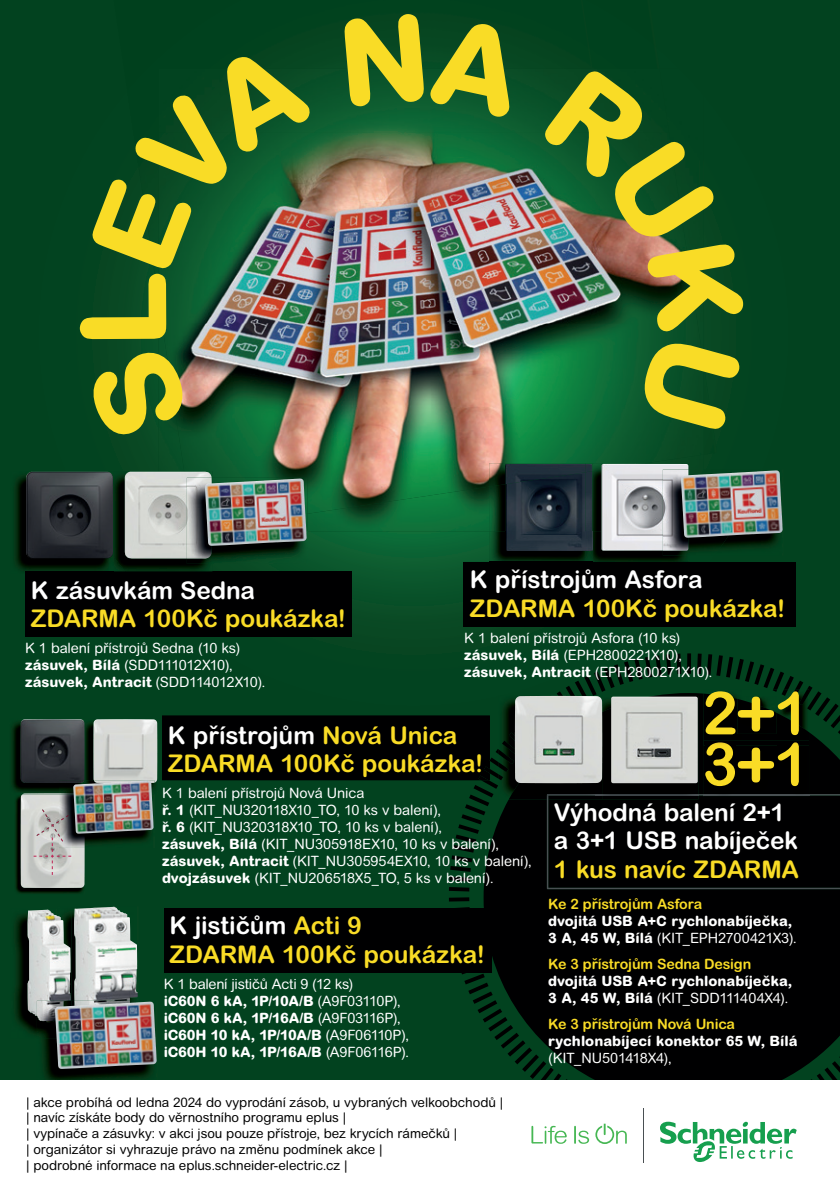
<style>
.page{position:relative;width:840px;height:1191px;background:#fff}
.page>*{position:absolute;margin:0;border:0;box-sizing:border-box;transform-origin:0 0}
.t1{font:800 118.6px "Arial Rounded MT Pro";color:#f9dc26}
.t2{font:700 59.6px "Arial Rounded MT Pro";color:#f9dc26}
.t3{font:700 24.4px/28.4px "Arial Rounded MT Pro";letter-spacing:-.01em;color:#f9dc26}
.t4{font:700 24.4px/28.4px "Arial Rounded MT Pro";letter-spacing:-.01em;color:#fff}
.t5{font:14.2px/17px "Arial Rounded MT Pro";letter-spacing:-.01em;color:#fff}
.t6{font:800 14.2px/17px "Arial Rounded MT Pro";letter-spacing:-.005em;color:#fff}
.t7{font:700 14.2px "Arial Rounded MT Pro";letter-spacing:-.015em;color:#f9dc26}
.t8{font:13.2px/15.8px "Arial Rounded MT Pro";letter-spacing:-.005em;color:#000001}
.s1{font-weight:800}
.s2{color:#fff}
.s3{font-weight:400}
</style>
<div class="page">
<div style="left:0;top:0;width:839px;height:1080px;background:#02421f"></div>
<img style="left:159px;top:323px;width:3px;height:132px">
<img style="left:307px;top:495px;width:182px;height:37px">
<img style="left:135px;top:271px;width:24px;height:30px">
<img style="left:162px;top:323px;width:269px;height:191px">
<img style="left:430px;top:323px;width:259px;height:172px">
<img style="left:159px;top:133px;width:381px;height:190px">
<img style="left:313px;top:69px;width:227px;height:64px">
<svg style="left:448px;top:653px;width:364px;height:255px"></svg>
<svg style="left:483px;top:693px;width:356px;height:387px;background:#000704"></svg>
<div style="left:164px;top:908px;width:327px;height:65px;background:#000001"></div>
<img style="left:71px;top:912px;width:3px;height:88px">
<img style="left:74px;top:906px;width:64px;height:94px">
<img style="left:15px;top:914px;width:22px;height:121px">
<img style="left:27px;top:909px;width:44px;height:107px">
<img style="left:42px;top:1000px;width:115px;height:80px">
<img style="left:74px;top:1000px;width:56px;height:1px">
<img style="left:37px;top:1022px;width:18px;height:16px">
<img style="left:37px;top:1000px;width:30px;height:22px">
<img style="left:55px;top:1001px;width:101px;height:68px">
<div style="left:25px;top:571px;width:327px;height:66px;background:#000001"></div>
<img style="left:114px;top:471px;width:93px;height:100px">
<svg style="left:159px;top:471px;width:25px;height:1px"></svg>
<img style="left:184px;top:471px;width:28px;height:7px">
<img style="left:114px;top:571px;width:98px;height:1px">
<img style="left:125px;top:472px;width:86px;height:86px">
<img style="left:212px;top:528px;width:95px;height:36px">
<img style="left:187px;top:546px;width:25px;height:18px">
<img style="left:187px;top:478px;width:24px;height:80px">
<img style="left:205px;top:478px;width:101px;height:68px">
<div style="left:162px;top:715px;width:327px;height:65px;background:#000001"></div>
<img style="left:15px;top:796px;width:69px;height:98px">
<img style="left:21px;top:794px;width:64px;height:94px">
<svg style="left:531px;top:1123px;width:95px;height:21px"></svg>
<svg style="left:660px;top:1121px;width:136px;height:41px"></svg>
<hr style="left:642px;top:1107px;width:1px;height:55px;background:#494f52">
<div style="left:702px;top:740px;width:106px;height:54px;background:#000"></div>
<img style="left:704px;top:745px;width:30px;height:41px">
<img style="left:777px;top:745px;width:21px;height:41px">
<img style="left:737px;top:747px;width:38px;height:38px">
<svg style="left:737px;top:747px;width:36px;height:35px"></svg>
<img style="left:703px;top:689px;width:69px;height:4px">
<img style="left:772px;top:689px;width:36px;height:4px">
<img style="left:703px;top:693px;width:105px;height:47px">
<img style="left:703px;top:740px;width:105px;height:5px">
<img style="left:704px;top:742px;width:30px;height:3px">
<img style="left:777px;top:742px;width:21px;height:3px">
<img style="left:737px;top:699px;width:38px;height:35px">
<svg style="left:737px;top:696px;width:36px;height:35px"></svg>
<div style="left:463px;top:562px;width:332px;height:64px;background:#000001"></div>
<img style="left:592px;top:463px;width:96px;height:99px">
<img style="left:592px;top:463px;width:54px;height:8px">
<img style="left:601px;top:464px;width:87px;height:87px">
<img style="left:498px;top:695px;width:200px;height:104px">
<img style="left:610px;top:696px;width:87px;height:87px">
<img style="left:489px;top:532px;width:96px;height:30px">
<img style="left:489px;top:486px;width:16px;height:46px">
<img style="left:489px;top:463px;width:96px;height:23px">
<img style="left:585px;top:551px;width:7px;height:11px">
<img style="left:592px;top:471px;width:1px;height:61px">
<img style="left:505px;top:472px;width:87px;height:79px">
<img style="left:505px;top:464px;width:80px;height:20px">
<svg style="left:585px;top:463px;width:7px;height:9px"></svg>
<img style="left:498px;top:695px;width:72px;height:85px">
<img style="left:570px;top:695px;width:24px;height:1px">
<img style="left:508px;top:715px;width:86px;height:84px">
<img style="left:594px;top:783px;width:8px;height:11px">
<div style="left:546px;top:794px;width:293px;height:95px;background:#000001"></div>
<img style="left:514px;top:696px;width:88px;height:87px">
<img style="left:762px;top:517px;width:21px;height:31px">
<img style="left:688px;top:537px;width:74px;height:14px">
<img style="left:662px;top:551px;width:26px;height:4px">
<img style="left:662px;top:469px;width:26px;height:82px">
<img style="left:680px;top:470px;width:102px;height:67px">
<img style="left:15px;top:471px;width:94px;height:100px">
<img style="left:112px;top:475px;width:1px;height:81px">
<img style="left:26px;top:472px;width:86px;height:86px">
<img style="left:85px;top:722px;width:71px;height:61px">
<img style="left:93px;top:719px;width:64px;height:63px">
<img style="left:12px;top:719px;width:70px;height:73px">
<img style="left:23px;top:793px;width:36px;height:1px">
<img style="left:82px;top:719px;width:3px;height:61px">
<img style="left:85px;top:783px;width:69px;height:62px">
<img style="left:59px;top:795px;width:26px;height:53px">
<svg style="left:34px;top:809px;width:37px;height:66px;background:#bab7b6"></svg>
<img style="left:59px;top:783px;width:14px;height:10px">
<svg style="left:59px;top:793px;width:14px;height:2px"></svg>
<img style="left:59px;top:780px;width:14px;height:3px">
<img style="left:73px;top:780px;width:80px;height:53px">
<svg style="left:132px;top:345px;width:59px;height:97px"></svg>
<svg style="left:139px;top:72px;width:174px;height:199px"></svg>
<svg style="left:343px;top:59px;width:182px;height:60px"></svg>
<img style="left:540px;top:82px;width:156px;height:349px">
<h1 class="t1" style="left:53px;top:347px;width:78px;rotate:-90deg">L</h1>
<h3 class="t4" style="left:469px;top:566px;width:234px">K přístrojům Asfora</h3>
<h3 class="t3" style="left:469px;top:594px;width:316px">ZDARMA 100Kč poukázka!</h3>
<p class="t5" style="left:464px;top:629px;width:249px">K 1 balení přístrojů Asfora (10 ks) <span class="s1">zásuvek, Bílá</span> (EPH2800221X10), <span class="s1">zásuvek, Antracit</span> (EPH2800271X10).</p>
<h3 class="t4" style="left:31px;top:576px;width:226px">K zásuvkám Sedna</h3>
<h3 class="t3" style="left:31px;top:605px;width:316px">ZDARMA 100Kč poukázka!</h3>
<p class="t5" style="left:25px;top:640px;width:241px">K 1 balení přístrojů Sedna (10 ks) <span class="s1">zásuvek, Bílá</span> (SDD111012X10), <span class="s1">zásuvek, Antracit</span> (SDD114012X10).</p>
<h3 class="t3" style="left:168px;top:721px;width:316px"><span class="s2">K přístrojům</span> Nová Unica<br>ZDARMA 100Kč poukázka!</h3>
<p class="t5" style="left:162px;top:784px;width:371px">K 1 balení přístrojů Nová Unica<br><span class="s1">ř. 1</span> (KIT_NU320118X10_TO, 10 ks v balení),<br><span class="s1">ř. 6</span> (KIT_NU320318X10_TO, 10 ks v balení),<br><span class="s1">zásuvek, Bílá</span> (KIT_NU305918EX10, 10 ks v balení), <span class="s1">zásuvek, Antracit</span> (KIT_NU305954EX10, 10 ks v balení), <span class="s1">dvojzásuvek</span> (KIT_NU206518X5_TO, 5 ks v balení).</p>
<h2 class="t2" style="left:702px;top:677px;width:109px">2 1</h2>
<h2 class="t2" style="left:702px;top:728px;width:109px">3 1</h2>
<h3 class="t4" style="left:553px;top:798px;width:246px">Výhodná balení 2+1 a 3+1 USB nabíječek</h3>
<h3 class="t3" style="left:553px;top:855px;width:246px">1 kus navíc ZDARMA</h3>
<p class="t7" style="left:548px;top:895px;width:155px">Ke 2 přístrojům Asfora</p>
<p class="t6" style="left:548px;top:913px;width:250px">dvojitá USB A+C rychlonabíječka,<br>3 A, 45 W, Bílá <span class="s3">(KIT_EPH2700421X3).</span></p>
<p class="t7" style="left:548px;top:955px;width:204px">Ke 3 přístrojům Sedna Design</p>
<p class="t6" style="left:548px;top:973px;width:245px">dvojitá USB A+C rychlonabíječka,<br>3 A, 45 W, Bílá <span class="s3">(KIT_SDD111404X4).</span></p>
<p class="t7" style="left:548px;top:1015px;width:188px">Ke 3 přístrojům Nová Unica</p>
<p class="t6" style="left:548px;top:1033px;width:251px">rychlonabíjecí konektor 65 W, Bílá</p>
<p class="t5" style="left:548px;top:1050px;width:125px">(KIT_NU501418X4),</p>
<h3 class="t3" style="left:169px;top:912px;width:316px"><span class="s2">K jističům</span> Acti 9<br>ZDARMA 100Kč poukázka!</h3>
<p class="t5" style="left:164px;top:975px;width:246px">K 1 balení jističů Acti 9 (12 ks)<br><span class="s1">iC60N 6 kA, 1P/10A/B</span> (A9F03110P), <span class="s1">iC60N 6 kA, 1P/16A/B</span> (A9F03116P), <span class="s1">iC60H 10 kA, 1P/10A/B</span> (A9F06110P), <span class="s1">iC60H 10 kA, 1P/16A/B</span> (A9F06116P).</p>
<p class="t8" style="left:26px;top:1094px;width:478px">| akce probíhá od ledna 2024 do vyprodání zásob, u vybraných velkoobchodů | | navíc získáte body do věrnostního programu eplus |<br>| vypínače a zásuvky: v akci jsou pouze přístroje, bez krycích rámečků |<br>| organizátor si vyhrazuje právo na změnu podmínek akce |<br>| podrobné informace na eplus.schneider-electric.cz |</p>
</div>
